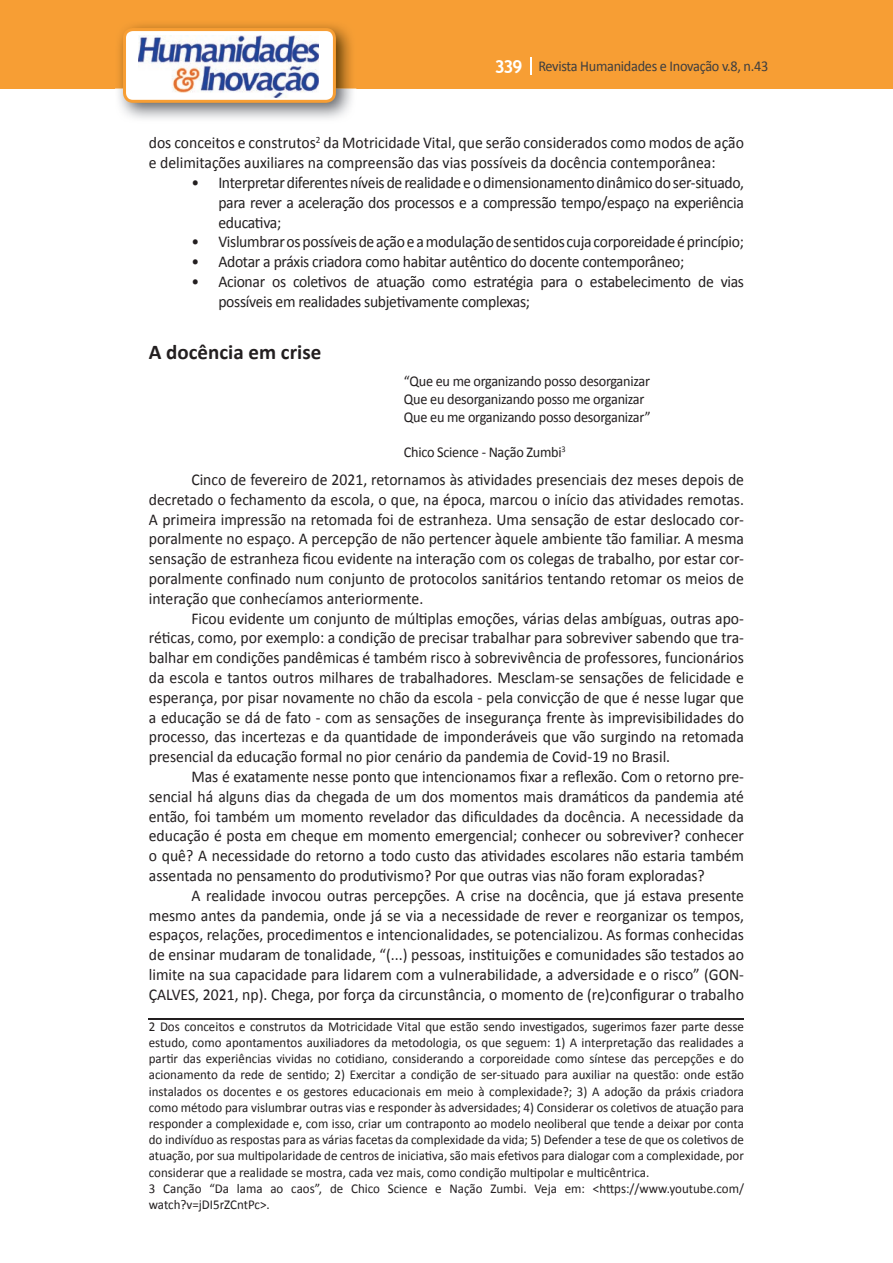
<style>
.page{position:relative;width:893px;height:1263px;background:#fff}
.page>*{position:absolute;margin:0;border:0;box-sizing:border-box;transform-origin:0 0}
.t1{font:700 21px "Calibri";color:#231f20}
.t2{font:16.5px/19.8px "Calibri";letter-spacing:-.01em;color:#231f20;text-align:justify;scale:.95 1}
.t3{font:15px/18px "Calibri";letter-spacing:-.02em;color:#231f20;scale:.95 1}
.t4{font:15px "Calibri";letter-spacing:-.02em;color:#3e3e3f;scale:.95 1}
.t5{font:13.5px/16.2px "Calibri";color:#231f20;scale:.96 1}
.s1{font-family:"Trebuchet MS";font-weight:700;font-size:18px;color:#fff}
</style>
<div class="page">
<div style="left:0;top:0;width:893px;height:88px;background:#f79e34"></div>
<svg style="left:530px;top:57px;width:2px;height:18px"></svg>
<img style="left:115px;top:24px;width:241px;height:95px">
<svg style="left:123px;top:28px;width:213px;height:75px"></svg>
<hr style="left:149px;top:1018px;width:595px;height:1px;background:#231f20">
<p class="t4" style="left:495px;top:57px;width:290px"><span class="s1">339</span> Revista Humanidades e Inovação v.8, n.43</p>
<p class="t2" style="left:149px;top:133px;width:628px">dos conceitos e construtos<sup>2</sup> da Motricidade Vital, que serão considerados como modos de ação e delimitações auxiliares na compreensão das vias possíveis da docência contemporânea:</p>
<p class="t2" style="left:218px;top:173px;width:555px;text-indent:-27px">• Interpretar diferentes níveis de realidade e o dimensionamento dinâmico do ser-situado, para rever a aceleração dos processos e a compressão tempo/espaço na experiência educativa;</p>
<p class="t2" style="left:191px;top:232px;width:583px">• Vislumbrar os possíveis de ação e a modulação de sentidos cuja corporeidade é princípio;</p>
<p class="t2" style="left:191px;top:252px;width:520px">• Adotar a práxis criadora como habitar autêntico do docente contemporâneo;</p>
<p class="t2" style="left:218px;top:272px;width:555px;text-indent:-27px">• Acionar os coletivos de atuação como estratégia para o estabelecimento de vias possíveis em realidades subjetivamente complexas;</p>
<p class="t1" style="left:149px;top:339px;width:174px">A docência em crise</p>
<p class="t3" style="left:404px;top:372px;width:261px">“Que eu me organizando posso desorganizar<br>Que eu desorganizando posso me organizar<br>Que eu me organizando posso desorganizar”</p>
<p class="t3" style="left:404px;top:443px;width:172px">Chico Science - Nação Zumbi<sup>3</sup></p>
<p class="t2" style="left:149px;top:470px;width:628px;text-indent:43px">Cinco de fevereiro de 2021, retornamos às atividades presenciais dez meses depois de decretado o fechamento da escola, o que, na época, marcou o início das atividades remotas.<br>A primeira impressão na retomada foi de estranheza. Uma sensação de estar deslocado cor&shy;poralmente no espaço. A percepção de não pertencer àquele ambiente tão familiar. A mesma sensação de estranheza ficou evidente na interação com os colegas de trabalho, por estar cor&shy;poralmente confinado num conjunto de protocolos sanitários tentando retomar os meios de interação que conhecíamos anteriormente.</p>
<p class="t2" style="left:149px;top:608px;width:628px;text-indent:43px">Ficou evidente um conjunto de múltiplas emoções, várias delas ambíguas, outras apo&shy;réticas, como, por exemplo: a condição de precisar trabalhar para sobreviver sabendo que tra&shy;balhar em condições pandêmicas é também risco à sobrevivência de professores, funcionários da escola e tantos outros milhares de trabalhadores. Mesclam-se sensações de felicidade e esperança, por pisar novamente no chão da escola - pela convicção de que é nesse lugar que a educação se dá de fato - com as sensações de insegurança frente às imprevisibilidades do processo, das incertezas e da quantidade de imponderáveis que vão surgindo na retomada presencial da educação formal no pior cenário da pandemia de Covid-19 no Brasil.</p>
<p class="t2" style="left:149px;top:767px;width:628px;text-indent:43px">Mas é exatamente nesse ponto que intencionamos fixar a reflexão. Com o retorno pre&shy;sencial há alguns dias da chegada de um dos momentos mais dramáticos da pandemia até então, foi também um momento revelador das dificuldades da docência. A necessidade da educação é posta em cheque em momento emergencial; conhecer ou sobreviver? conhecer o quê? A necessidade do retorno a todo custo das atividades escolares não estaria também assentada no pensamento do produtivismo? Por que outras vias não foram exploradas?</p>
<p class="t2" style="left:149px;top:885px;width:628px;text-indent:43px">A realidade invocou outras percepções. A crise na docência, que já estava presente mesmo antes da pandemia, onde já se via a necessidade de rever e reorganizar os tempos, espaços, relações, procedimentos e intencionalidades, se potencializou. As formas conhecidas de ensinar mudaram de tonalidade, “(...) pessoas, instituições e comunidades são testados ao limite na sua capacidade para lidarem com a vulnerabilidade, a adversidade e o risco” (GON-ÇALVES, 2021, np). Chega, por força da circunstância, o momento de (re)configurar o trabalho</p>
<p class="t5" style="left:149px;top:1018px;width:621px">2 Dos conceitos e construtos da Motricidade Vital que estão sendo investigados, sugerimos fazer parte desse estudo, como apontamentos auxiliadores da metodologia, os que seguem: 1) A interpretação das realidades a partir das experiências vividas no cotidiano, considerando a corporeidade como síntese das percepções e do acionamento da rede de sentido; 2) Exercitar a condição de ser-situado para auxiliar na questão: onde estão instalados os docentes e os gestores educacionais em meio à complexidade?; 3) A adoção da práxis criadora como método para vislumbrar outras vias e responder às adversidades; 4) Considerar os coletivos de atuação para responder a complexidade e, com isso, criar um contraponto ao modelo neoliberal que tende a deixar por conta do indivíduo as respostas para as várias facetas da complexidade da vida; 5) Defender a tese de que os coletivos de atuação, por sua multipolaridade de centros de iniciativa, são mais efetivos para dialogar com a complexidade, por considerar que a realidade se mostra, cada vez mais, como condição multipolar e multicêntrica.<br>3 Canção “Da lama ao caos”, de Chico Science e Nação Zumbi. Veja em: &lt;https://www.youtube.com/ watch?v=jDI5rZCntPc&gt;.</p>
</div>
